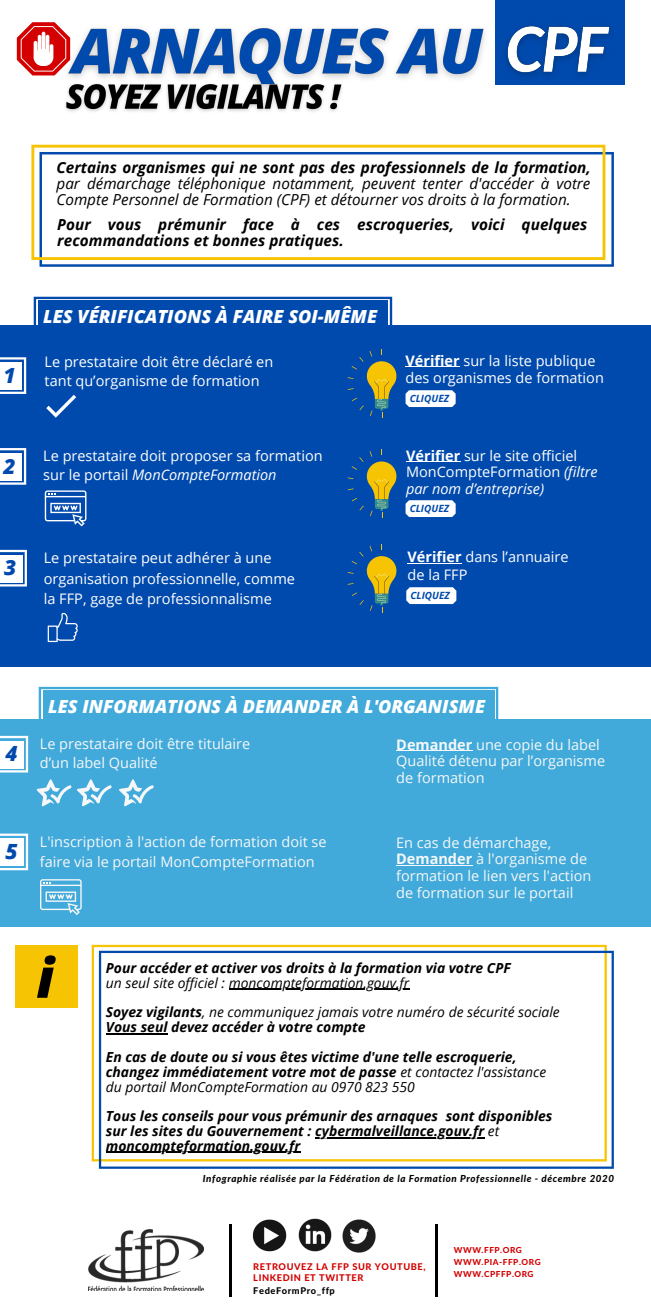
<style>
.page{position:relative;width:651px;height:1313px;background:#fff}
.page>*{position:absolute;margin:0;border:0;box-sizing:border-box;transform-origin:0 0}
.t1{font:italic 800 54.5px "Open Sans";color:#000}
.t2{font:italic 800 20.9px "Open Sans";color:#004aad}
.t3{font:italic 800 18.1px "Open Sans";color:#fff}
.t4{font:italic 15.2px/16px "Open Sans";color:#000;text-align:justify}
.t5{font:italic 700 15.2px/16px "Open Sans";letter-spacing:.005em;color:#000}
.t6{font:14.5px/16.8px "Open Sans";color:#fff}
.t7{font:14.5px/16.8px "Open Sans";color:#f6f7f8}
.t8{font:italic 14.5px "Open Sans";color:#fff}
.t9{font:italic 700 13.9px/14.9px "Open Sans";color:#000}
.t10{font:italic 13.9px "Open Sans";color:#000}
.t11{font:italic 700 10px "Open Sans";color:#004aad}
.t12{font:italic 800 9.7px "Lato";letter-spacing:.065em;color:#000}
.t13{font:800 9.2px "Lato Latin";letter-spacing:.065em;color:#d40000}
.t14{font:800 9.2px "Lato Latin";letter-spacing:.065em;color:#000}
.t15{font:800 8.3px "Lato Latin";letter-spacing:.065em;color:#d40000}
.s1{font-weight:700}
.s2{font-style:normal}
.s3{font-style:italic}
.s4{font-weight:400}
</style>
<div class="page">
<svg style="left:34px;top:297px;width:358px;height:29px"></svg>
<div style="left:38px;top:300px;width:349px;height:36px;background:#004aad"></div>
<div style="left:0;top:326px;width:650px;height:341px;background:#004aad"></div>
<svg style="left:45px;top:490px;width:41px;height:36px"></svg>
<svg style="left:48px;top:613px;width:30px;height:29px"></svg>
<svg style="left:46px;top:395px;width:30px;height:23px"></svg>
<svg style="left:39px;top:687px;width:459px;height:32px;background:#75c1e4"></svg>
<div style="left:0;top:719px;width:650px;height:207px;background:#41aada"></div>
<svg style="left:40px;top:879px;width:42px;height:36px"></svg>
<svg style="left:36px;top:779px;width:76px;height:27px"></svg>
<svg style="left:119px;top:779px;width:35px;height:27px"></svg>
<svg style="left:92px;top:944px;width:514px;height:217px"></svg>
<svg style="left:99px;top:950px;width:514px;height:218px"></svg>
<svg style="left:0;top:357px;width:26px;height:37px"></svg>
<svg style="left:0;top:448px;width:26px;height:37px"></svg>
<div style="left:43px;top:690px;width:451px;height:36px;background:#41aada"></div>
<svg style="left:0;top:550px;width:27px;height:36px"></svg>
<img style="left:89px;top:1229px;width:114px;height:61px">
<img style="left:252px;top:1219px;width:35px;height:33px">
<img style="left:298px;top:1218px;width:34px;height:34px">
<img style="left:342px;top:1219px;width:34px;height:34px">
<hr style="left:228px;top:1224px;width:3px;height:72px;background:#000">
<hr style="left:435px;top:1224px;width:3px;height:72px;background:#000">
<hr style="left:228px;top:988px;width:181px;height:1px;background:#000">
<hr style="left:106px;top:1033px;width:61px;height:1px;background:#000">
<hr style="left:315px;top:1137px;width:169px;height:1px;background:#000">
<hr style="left:106px;top:1151px;width:194px;height:2px;background:#000">
<svg style="left:405px;top:390px;width:50px;height:17px"></svg>
<svg style="left:405px;top:500px;width:50px;height:17px"></svg>
<svg style="left:406px;top:587px;width:50px;height:17px"></svg>
<svg style="left:347px;top:349px;width:49px;height:69px"></svg>
<svg style="left:39px;top:152px;width:574px;height:115px"></svg>
<svg style="left:31px;top:145px;width:574px;height:115px"></svg>
<svg style="left:347px;top:449px;width:49px;height:69px"></svg>
<svg style="left:347px;top:544px;width:49px;height:69px"></svg>
<svg style="left:0;top:736px;width:28px;height:36px"></svg>
<svg style="left:0;top:833px;width:28px;height:37px"></svg>
<div style="left:16px;top:945px;width:62px;height:62px;background:#f6c402"></div>
<hr style="left:396px;top:865px;width:76px;height:1px;background:#f6f7f8">
<hr style="left:407px;top:563px;width:54px;height:1px;background:#fff">
<hr style="left:405px;top:366px;width:54px;height:1px;background:#fff">
<hr style="left:406px;top:461px;width:54px;height:1px;background:#fff">
<hr style="left:396px;top:750px;width:76px;height:1px;background:#f6f7f8">
<div style="left:494px;top:0;width:129px;height:85px;background:#004aad"></div>
<img style="left:506px;top:26px;width:104px;height:51px">
<img style="left:65px;top:107px;width:273px;height:5px">
<img style="left:65px;top:0;width:430px;height:107px">
<svg style="left:17px;top:22px;width:53px;height:53px"></svg>
<p class="t2" style="left:4px;top:360px;width:14px">1</p>
<p class="t2" style="left:4px;top:451px;width:14px">2</p>
<p class="t2" style="left:4px;top:553px;width:14px">3</p>
<p class="t4" style="left:56px;top:159px;width:535px"><span class="s1">Certains organismes qui ne sont pas des professionnels de la formation, </span>par démarchage téléphonique notamment, peuvent tenter d'accéder à votre Compte Personnel de Formation (CPF) et détourner vos droits à la formation.</p>
<p class="t5" style="left:57px;top:216px;width:531px">Pour vous prémunir face à ces escroqueries, voici quelques recommandations et bonnes pratiques.</p>
<p class="t3" style="left:43px;top:303px;width:335px">LES VÉRIFICATIONS À FAIRE SOI-MÊME</p>
<p class="t6" style="left:45px;top:351px;width:230px;line-height:19.7px">Le prestataire doit être déclaré en tant qu’organisme de formation</p>
<p class="t6" style="left:405px;top:352px;width:200px"><span class="s1">Vérifier</span> sur la liste publique des organismes de formation</p>
<p class="t6" style="left:43px;top:447px;width:281px">Le prestataire doit proposer sa formation</p>
<p class="t8" style="left:43px;top:465px;width:235px"><span class="s2">sur le portail</span> MonCompteFormation</p>
<p class="t6" style="left:44px;top:549px;width:229px">Le prestataire peut adhérer à une</p>
<p class="t6" style="left:44px;top:569px;width:252px">organisation professionnelle, comme</p>
<p class="t6" style="left:44px;top:590px;width:229px">la FFP, gage de professionnalisme</p>
<p class="t11" style="left:409px;top:392px;width:41px">CLIQUEZ</p>
<p class="t6" style="left:406px;top:446px;width:193px"><span class="s1">Vérifier</span> sur le site officiel<br>MonCompteFormation <span class="s3">(filtre par nom d’entreprise)</span></p>
<p class="t11" style="left:409px;top:501px;width:41px">CLIQUEZ</p>
<p class="t6" style="left:407px;top:547px;width:162px;line-height:17.5px"><span class="s1">Vérifier</span> dans l’annuaire de la FFP</p>
<p class="t11" style="left:410px;top:588px;width:41px">CLIQUEZ</p>
<p class="t2" style="left:5px;top:739px;width:14px">4</p>
<p class="t2" style="left:5px;top:837px;width:14px">5</p>
<p class="t3" style="left:48px;top:693px;width:438px">LES INFORMATIONS À DEMANDER À L'ORGANISME</p>
<p class="t7" style="left:40px;top:734px;width:212px">Le prestataire doit être titulaire</p>
<p class="t7" style="left:40px;top:754px;width:119px">d’un label Qualité</p>
<p class="t7" style="left:40px;top:832px;width:288px;line-height:19.7px">L'inscription à l'action de formation doit se faire via le portail MonCompteFormation</p>
<p class="t7" style="left:396px;top:735px;width:210px"><span class="s1">Demander</span> une copie du label<br>Qualité détenu par l’organisme</p>
<p class="t7" style="left:396px;top:769px;width:90px">de formation</p>
<p class="t7" style="left:396px;top:833px;width:196px">En cas de démarchage,<br><span class="s1">Demander</span> à l'organisme de formation le lien vers l'action</p>
<p class="t7" style="left:396px;top:883px;width:178px">de formation sur le portail</p>
<p class="t1" style="left:36px;top:939px;width:19px">i</p>
<p class="t9" style="left:106px;top:960px;width:406px">Pour accéder et activer vos droits à la formation via votre CPF</p>
<p class="t10" style="left:106px;top:972px;width:305px">un seul site officiel : moncompteformation.gouv.fr</p>
<p class="t10" style="left:106px;top:1002px;width:455px"><span class="s1">Soyez vigilants</span>, ne communiquez jamais votre numéro de sécurité sociale</p>
<p class="t9" style="left:106px;top:1019px;width:261px">Vous seul devez accéder à votre compte</p>
<p class="t9" style="left:106px;top:1049px;width:412px">En cas de doute ou si vous êtes victime d'une telle escroquerie,</p>
<p class="t9" style="left:106px;top:1064px;width:441px">changez immédiatement votre mot de passe <span class="s4">et contactez l'assistance</span></p>
<p class="t10" style="left:106px;top:1076px;width:310px">du portail MonCompteFormation au 0970 823 550</p>
<p class="t9" style="left:106px;top:1108px;width:448px">Tous les conseils pour vous prémunir des arnaques sont disponibles</p>
<p class="t9" style="left:106px;top:1123px;width:394px">sur les sites du Gouvernement : cybermalveillance.gouv.fr <span class="s4">et </span>moncompteformation.gouv.fr</p>
<p class="t12" style="left:203px;top:1173px;width:412px">Infographie réalisée par la Fédération de la Formation Professionnelle - décembre 2020</p>
<p class="t13" style="left:253px;top:1262px;width:174px">RETROUVEZ LA FFP SUR YOUTUBE,</p>
<p class="t13" style="left:253px;top:1274px;width:112px">LINKEDIN ET TWITTER</p>
<p class="t14" style="left:253px;top:1286px;width:83px">FedeFormPro_ffp</p>
<p class="t15" style="left:453px;top:1246px;width:70px">WWW.FFP.ORG</p>
<p class="t15" style="left:453px;top:1258px;width:88px">WWW.PIA-FFP.ORG</p>
<p class="t15" style="left:453px;top:1270px;width:81px">WWW.CPFFP.ORG</p>
</div>
